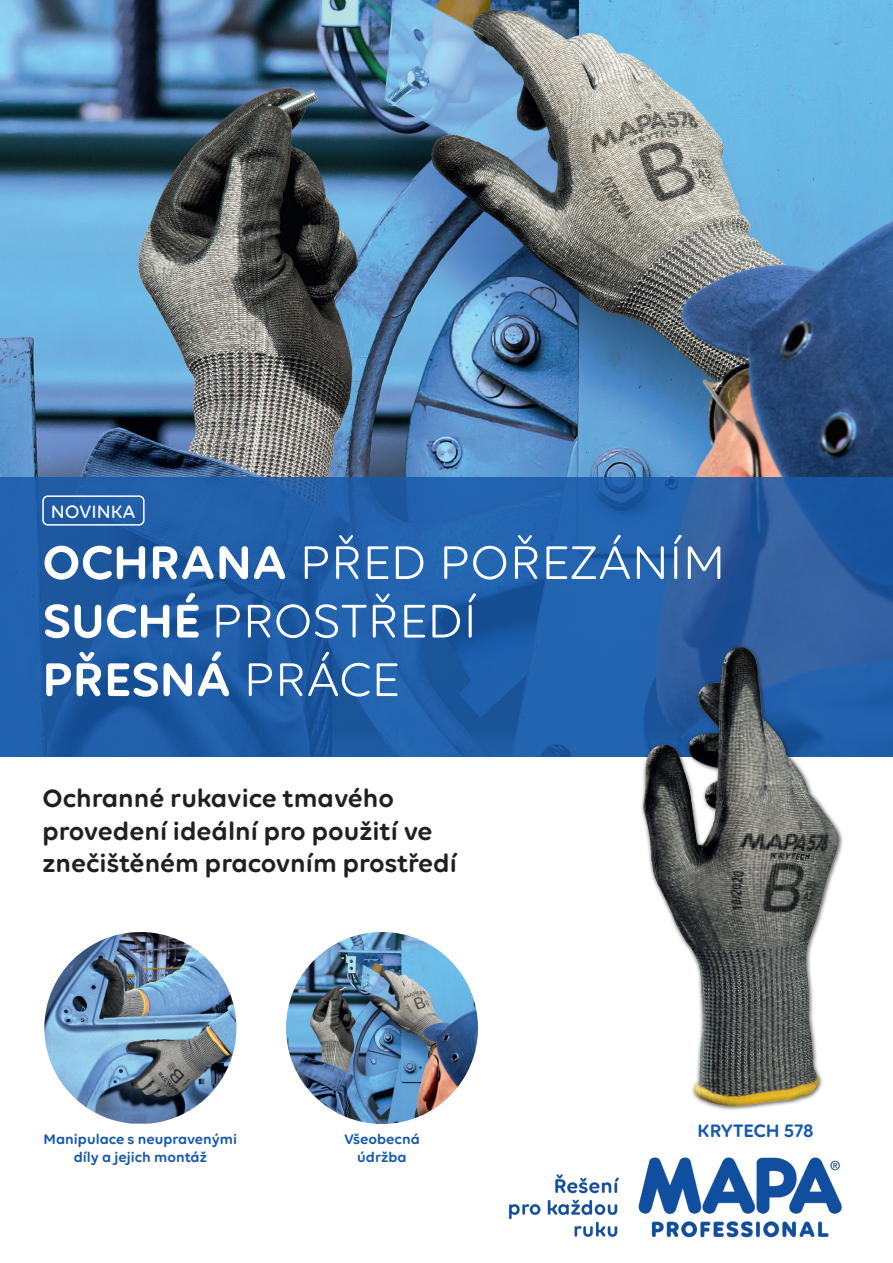
<style>
.page{position:relative;width:893px;height:1263px;background:#fff}
.page>*{position:absolute;margin:0;border:0;box-sizing:border-box;transform-origin:0 0}
.t1{font:51px "Volte Rounded";color:#fff}
.t2{font:600 51px "Volte Rounded";color:#fff}
.t3{font:600 27px/32.4px "Volte Rounded";color:#231f20}
.t4{font:600 19.5px "Volte Rounded";color:#185aaa}
.t5{font:500 19.5px "Volte Rounded";color:#fff}
.t6{font:600 15px/18px "Volte Rounded";color:#185aaa;text-align:center}
.s1{font-weight:600}
.s2{font-weight:400}
</style>
<div class="page">
<img style="left:0;top:0;width:893px;height:477px">
<img style="left:508px;top:1157px;width:334px;height:81px">
<svg style="left:0;top:477px;width:893px;height:279px;fill:#2260aa"></svg>
<div style="left:42px;top:495px;width:103px;height:31px;border:2px solid #fff;border-radius:5px"></div>
<div style="left:640px;top:644px;width:203px;height:467px;background:#231f20;opacity:.7"></div>
<img style="left:642px;top:647px;width:197px;height:460px">
<img style="left:286px;top:932px;width:192px;height:192px;border-radius:96px">
<img style="left:44px;top:932px;width:192px;height:191px">
<p class="t5" style="left:51px;top:500px;width:86px">NOVINKA</p>
<p class="t1" style="left:42px;top:533px;width:685px"><span class="s1">OCHRANA</span> PŘED POŘEZÁNÍM</p>
<p class="t1" style="left:42px;top:591px;width:436px"><span class="s1">SUCHÉ</span> PROSTŘEDÍ</p>
<p class="t2" style="left:42px;top:649px;width:359px">PŘESNÁ <span class="s2">PRÁCE</span></p>
<p class="t3" style="left:43px;top:781px;width:416px">Ochranné rukavice tmavého provedení ideální pro použití ve znečištěném pracovním prostředí</p>
<p class="t6" style="left:44px;top:1129px;width:195px">Manipulace s neupravenými díly a jejich montáž</p>
<p class="t6" style="left:344px;top:1129px;width:77px">Všeobecná údržba</p>
<p class="t4" style="left:698px;top:1119px;width:117px">KRYTECH 578</p>
</div>
